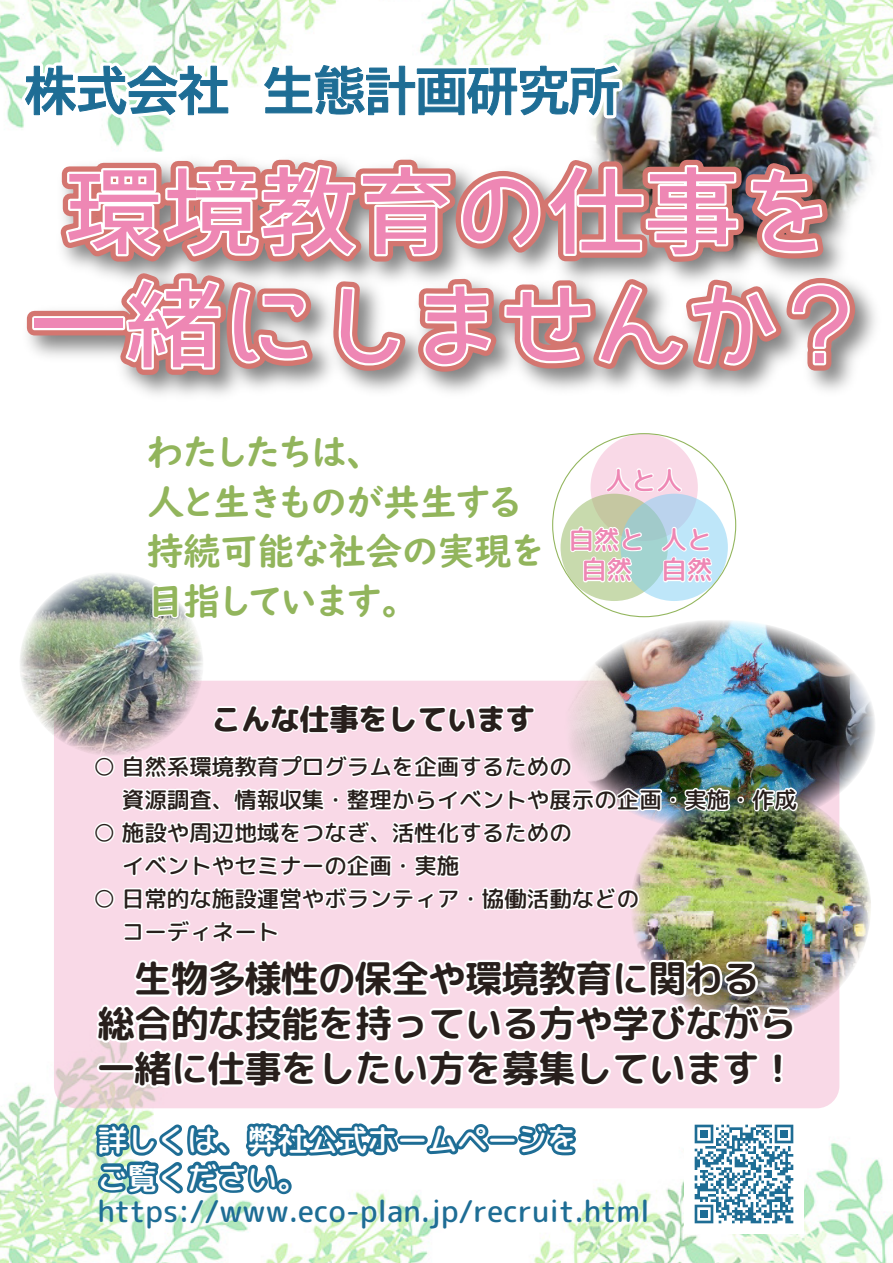
<style>
.page{position:relative;width:893px;height:1263px;background:#fff}
.page>*{position:absolute;margin:0;border:0;box-sizing:border-box;transform-origin:0 0}
.t1{font:700 94.5px/113.4px "Bokutachino Gothic 2";letter-spacing:-.02em;color:#ee87b4;text-align:center}
.t2{font:51px "BIZ UDP Gothic Bold";color:#1e6d95}
.t3{font:37.5px/45px "rounded mplus 1 c bold";letter-spacing:-.02em;color:#281f1c;text-align:center}
.t4{font:37.5px/49.5px "UD Digi Kyokasho NK B";letter-spacing:-.02em;color:#92b55c}
.t5{font:30px "rounded mplus 1 c medium";color:#1e6d95}
.t6{font:30px/37.5px "rounded mplus 1 c medium";color:#fff}
.t7{font:30px "rounded mplus 1 c heavy";letter-spacing:-.02em;color:#281f1c}
.t8{font:25.95px/30.3px "rounded mplus 1 c medium";letter-spacing:-.02em;color:#ee87b4;text-align:center}
.t9{font:22.5px/33px "rounded mplus 1 c medium";color:#281f1c}
</style>
<div class="page">
<img style="left:866px;top:0;width:27px;height:144px">
<img style="left:866px;top:693px;width:9px;height:67px">
<img style="left:17px;top:0;width:849px;height:1263px">
<h2 class="t2" style="left:25px;top:65px;width:597px">株式会社　生態計画研究所</h2>
<h1 class="t1" style="left:30px;top:157px;width:843px">環境教育の仕事を一緒にしませんか？</h1>
<h3 class="t4" style="left:147px;top:428px;width:399px">わたしたちは、<br>人と生きものが共生する持続可能な社会の実現を目指しています。</h3>
<p class="t8" style="left:606px;top:465px;width:78px">人と人</p>
<p class="t8" style="left:568px;top:524px;width:78px">自然と自然</p>
<p class="t8" style="left:661px;top:524px;width:53px;text-align:left">人と自然</p>
<h3 class="t7" style="left:212px;top:697px;width:325px">こんな仕事をしています</h3>
<p class="t9" style="left:93px;top:750px;width:705px">○ 自然系環境教育プログラムを企画するための<br>　 資源調査、情報収集・整理からイベントや展示の企画・実施・作成</p>
<p class="t9" style="left:93px;top:816px;width:480px">○ 施設や周辺地域をつなぎ、活性化するための　 イベントやセミナーの企画・実施</p>
<p class="t9" style="left:93px;top:882px;width:548px">○ 日常的な施設運営やボランティア・協働活動などの　 コーディネート</p>
<h3 class="t3" style="left:98px;top:956px;width:700px">生物多様性の保全や環境教育に関わる<br>総合的な技能を持っている方や学びながら一緒に仕事をしたい方を募集しています！</h3>
<h3 class="t6" style="left:97px;top:1121px;width:481px">詳しくは、弊社公式ホームページをご覧ください。</h3>
<h3 class="t5" style="left:97px;top:1190px;width:554px">https://www.eco-plan.jp/recruit.html</h3>
</div>
